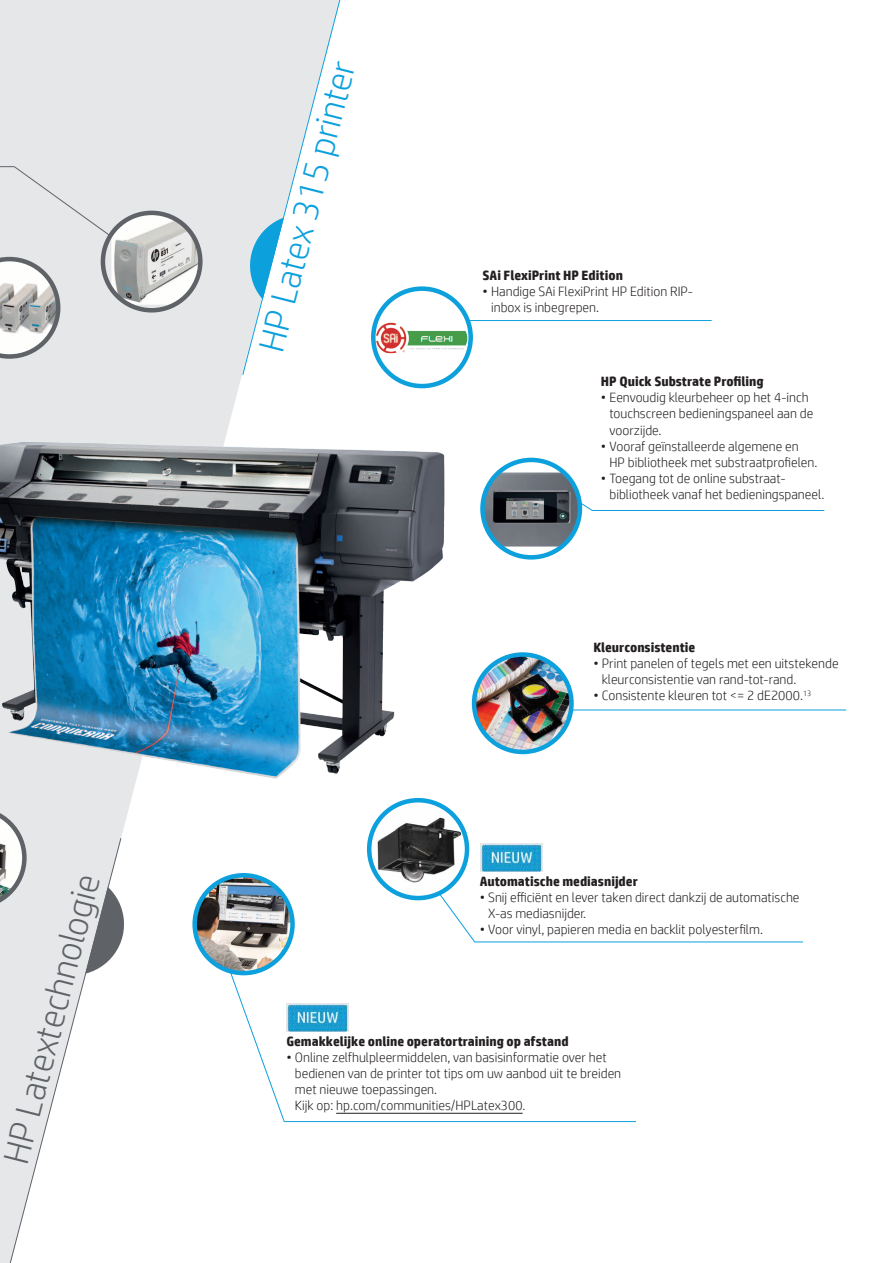
<style>
.page{position:relative;width:893px;height:1263px;background:#fff}
.page>*{position:absolute;margin:0;border:0;box-sizing:border-box;transform-origin:0 0}
.t1{font:300 36px "HP Simplified";color:#5f6368}
.t2{font:300 36px "HP Simplified";color:#0ca0dd}
.t3{font:300 13.5px/16.2px "HP Simplified";color:#231f20}
.t4{font:700 13.5px "HP Simplified";color:#231f20}
</style>
<div class="page">
<img style="left:369px;top:800px;width:98px;height:98px;border-radius:49px">
<div style="left:367px;top:798px;width:102px;height:102px;border:4px solid #0ca0dd;border-radius:50%"></div>
<hr style="left:592px;top:510px;width:232px;height:1px;background:#0ca0dd">
<hr style="left:468px;top:320px;width:244px;height:1px;background:#0ca0dd">
<hr style="left:572px;top:710px;width:274px;height:1px;background:#0ca0dd">
<hr style="left:474px;top:942px;width:329px;height:1px;background:#0ca0dd">
<hr style="left:284px;top:1121px;width:352px;height:1px;background:#0ca0dd">
<svg style="left:438px;top:893px;width:37px;height:49px"></svg>
<svg style="left:580px;top:494px;width:13px;height:17px"></svg>
<svg style="left:0;top:0;width:340px;height:1263px"></svg>
<svg style="left:6px;top:985px;width:116px;height:278px"></svg>
<svg style="left:242px;top:0;width:99px;height:376px"></svg>
<hr style="left:336px;top:1113px;width:187px;height:1px;background:#231f20">
<img style="left:0;top:422px;width:445px;height:366px">
<img style="left:482px;top:472px;width:98px;height:74px">
<div style="left:480px;top:458px;width:102px;height:102px;border:4px solid #0ca0dd;border-radius:50%"></div>
<img style="left:111px;top:214px;width:89px;height:91px">
<div style="left:101px;top:211px;width:102px;height:101px;border:4px solid #5f6368;border-radius:50%"></div>
<svg style="left:0;top:166px;width:111px;height:193px;background:#dadbdd"></svg>
<img style="left:195px;top:877px;width:96px;height:96px">
<div style="left:192px;top:873px;width:103px;height:102px;border:4px solid #0ca0dd;border-radius:50%"></div>
<svg style="left:0;top:807px;width:125px;height:178px;background:#d8dadc"></svg>
<img style="left:474px;top:656px;width:96px;height:94px">
<div style="left:472px;top:652px;width:102px;height:102px;border:4px solid #0ca0dd;border-radius:50%"></div>
<img style="left:376px;top:322px;width:92px;height:31px">
<div style="left:371px;top:286px;width:102px;height:102px;border:4px solid #0ca0dd;border-radius:50%"></div>
<img style="left:481px;top:843px;width:61px;height:28px">
<img style="left:286px;top:1003px;width:62px;height:29px">
<h1 class="t1" style="left:-4px;top:1158px;width:299px;rotate:-76deg">HP Latextechnologie</h1>
<h1 class="t2" style="left:251px;top:346px;width:300px;rotate:-76deg">HP Latex 315 printer</h1>
<p class="t4" style="left:483px;top:267px;width:142px">SAi FlexiPrint HP Edition</p>
<p class="t3" style="left:491px;top:283px;width:203px;text-indent:-9px">• Handige SAi FlexiPrint HP Edition RIP&shy;inbox is inbegrepen.</p>
<p class="t4" style="left:601px;top:373px;width:164px">HP Quick Substrate Profiling</p>
<p class="t3" style="left:609px;top:389px;width:205px;text-indent:-9px">• Eenvoudig kleurbeheer op het 4-inch touchscreen bedieningspaneel aan de voorzijde.</p>
<p class="t3" style="left:609px;top:438px;width:209px;text-indent:-9px">• Vooraf geïnstalleerde algemene en<br>HP bibliotheek met substraatprofielen.</p>
<p class="t3" style="left:609px;top:470px;width:216px;text-indent:-9px">• Toegang tot de online substraat&shy;bibliotheek vanaf het bedieningspaneel.</p>
<p class="t4" style="left:593px;top:639px;width:104px">Kleurconsistentie</p>
<p class="t3" style="left:602px;top:655px;width:238px;text-indent:-9px">• Print panelen of tegels met een uitstekende kleurconsistentie van rand-tot-rand.</p>
<p class="t3" style="left:593px;top:687px;width:220px">• Consistente kleuren tot &lt;= 2 dE2000.<sup>13</sup></p>
<p class="t4" style="left:480px;top:873px;width:160px">Automatische mediasnijder</p>
<p class="t3" style="left:488px;top:889px;width:313px;text-indent:-9px">• Snij efficiënt en lever taken direct dankzij de automatische<br>X-as mediasnijder.</p>
<p class="t3" style="left:480px;top:921px;width:285px">• Voor vinyl, papieren media en backlit polyesterfilm.</p>
<p class="t4" style="left:286px;top:1033px;width:284px">Gemakkelijke online operatortraining op afstand</p>
<p class="t3" style="left:295px;top:1049px;width:328px;text-indent:-9px">• Online zelfhulpleermiddelen, van basisinformatie over het bedienen van de printer tot tips om uw aanbod uit te breiden met nieuwe toepassingen.<br>Kijk op: hp.com/communities/HPLatex300.</p>
</div>
